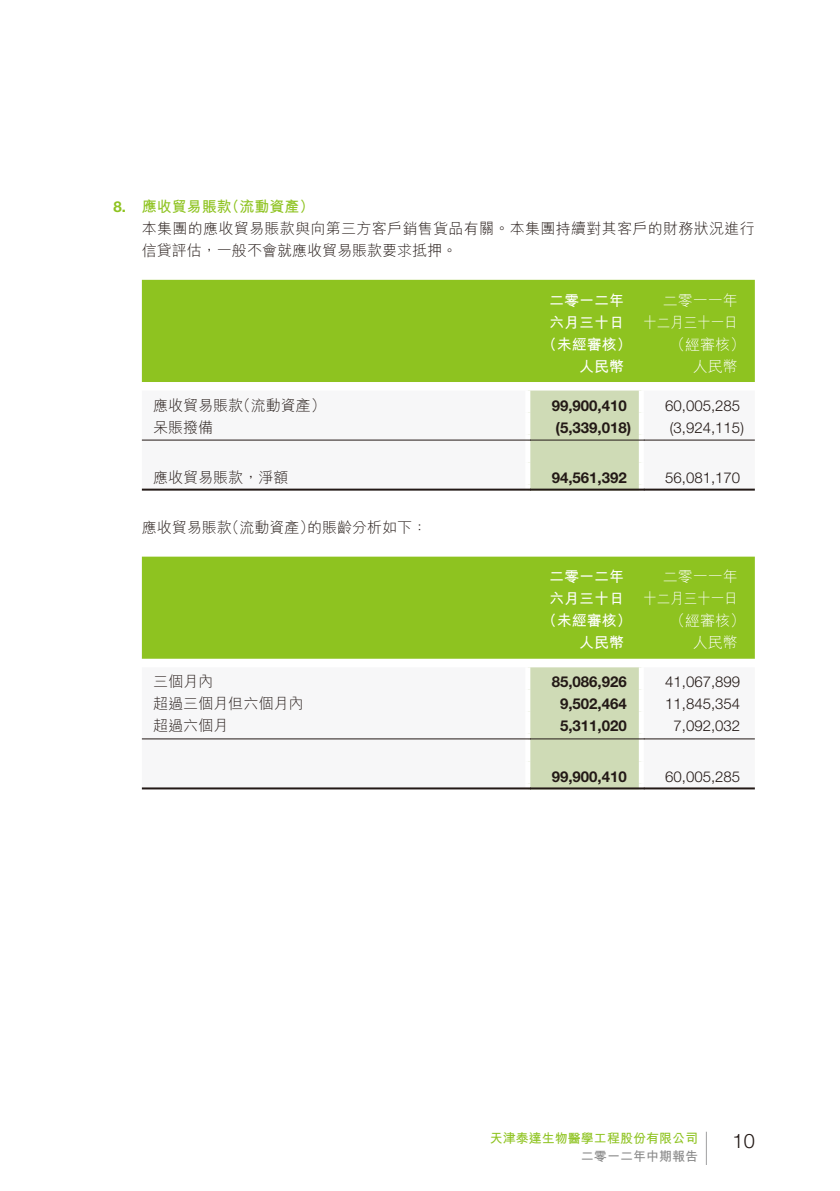
<style>
.page{position:relative;width:840px;height:1191px;background:#fff}
.page>*{position:absolute;margin:0;border:0;box-sizing:border-box;transform-origin:0 0}
.t1{font:300 20px "Helvetica Neue LT Std";color:#231916}
.t2{font:300 15px "Helvetica Neue LT Std";color:#231916}
.t3{font:700 15px "Helvetica Neue LT Std";color:#231916}
.t4{font:15px "M Hei HK Light E Ten B5 H";color:#231916}
.t5{font:15px/22px "M Hei HK Light E Ten B5 H";letter-spacing:.02em;color:#231916}
.t6{font:15px "M Hei HK Bold E Ten B5 H";color:#fff}
.t7{font:15px "M Hei HK Light E Ten B5 H";color:#fff}
.t8{font:15px "M Hei HK Bold E Ten B5 H";color:#8ec320}
.t9{font:15px "M Hei HK Light E Ten B5 H";color:#fff;scale:.9 1}
.t10{font:13px "M Hei HK Bold E Ten B5 H";color:#8ec320}
.t11{font:13px "M Hei HK Bold E Ten B5 H";color:#898989}
.s1{font-family:"Helvetica Neue LT Std";font-weight:700}
</style>
<div class="page">
<hr style="left:705px;top:1131px;width:1px;height:34px;background:#9f9fa0">
<div style="left:142px;top:280px;width:612px;height:102px;background:#8ec320"></div>
<svg style="left:142px;top:390px;width:612px;height:98px"></svg>
<hr style="left:142px;top:439px;width:388px;height:1px;background:#231916">
<hr style="left:530px;top:439px;width:114px;height:1px;background:#231916">
<hr style="left:643px;top:439px;width:111px;height:1px;background:#231916">
<hr style="left:142px;top:488px;width:388px;height:2px;background:#231916">
<hr style="left:530px;top:488px;width:114px;height:2px;background:#231916">
<hr style="left:643px;top:488px;width:111px;height:2px;background:#231916">
<div style="left:142px;top:556px;width:612px;height:103px;background:#8ec320"></div>
<svg style="left:142px;top:667px;width:612px;height:120px"></svg>
<hr style="left:142px;top:738px;width:388px;height:1px;background:#231916">
<hr style="left:530px;top:738px;width:114px;height:1px;background:#231916">
<hr style="left:643px;top:738px;width:111px;height:1px;background:#231916">
<hr style="left:142px;top:787px;width:388px;height:2px;background:#231916">
<hr style="left:530px;top:787px;width:114px;height:2px;background:#231916">
<hr style="left:643px;top:787px;width:111px;height:2px;background:#231916">
<p class="t8" style="left:113px;top:201px;width:202px"><span class="s1">8.</span> 應收貿易賬款（流動資產）</p>
<p class="t5" style="left:142px;top:219px;width:614px">本集團的應收貿易賬款與向第三方客戶銷售貨品有關。本集團持續對其客戶的財務狀況進行信貸評估，一般不會就應收貿易賬款要求抵押。</p>
<p class="t6" style="left:549px;top:294px;width:76px">二零一二年</p>
<p class="t7" style="left:662px;top:294px;width:76px">二零一一年</p>
<p class="t6" style="left:549px;top:316px;width:76px">六月三十日</p>
<p class="t9" style="left:643px;top:316px;width:106px">十二月三十一日</p>
<p class="t6" style="left:541px;top:338px;width:91px">（未經審核）</p>
<p class="t7" style="left:670px;top:338px;width:76px">（經審核）</p>
<p class="t6" style="left:579px;top:360px;width:46px">人民幣</p>
<p class="t7" style="left:692px;top:360px;width:46px">人民幣</p>
<p class="t4" style="left:153px;top:399px;width:174px">應收貿易賬款（流動資產）</p>
<p class="t3" style="left:551px;top:397px;width:77px">99,900,410</p>
<p class="t2" style="left:664px;top:400px;width:77px">60,005,285</p>
<p class="t4" style="left:153px;top:421px;width:61px">呆賬撥備</p>
<p class="t3" style="left:555px;top:419px;width:77px">(5,339,018)</p>
<p class="t2" style="left:669px;top:422px;width:75px">(3,924,115)</p>
<p class="t4" style="left:153px;top:471px;width:136px">應收貿易賬款，淨額</p>
<p class="t3" style="left:551px;top:469px;width:77px">94,561,392</p>
<p class="t2" style="left:664px;top:472px;width:77px">56,081,170</p>
<p class="t4" style="left:142px;top:521px;width:286px">應收貿易賬款（流動資產）的賬齡分析如下：</p>
<p class="t6" style="left:549px;top:571px;width:76px">二零一二年</p>
<p class="t7" style="left:662px;top:571px;width:76px">二零一一年</p>
<p class="t6" style="left:549px;top:593px;width:76px">六月三十日</p>
<p class="t9" style="left:643px;top:593px;width:106px">十二月三十一日</p>
<p class="t6" style="left:541px;top:615px;width:91px">（未經審核）</p>
<p class="t7" style="left:670px;top:615px;width:76px">（經審核）</p>
<p class="t6" style="left:579px;top:637px;width:46px">人民幣</p>
<p class="t7" style="left:692px;top:637px;width:46px">人民幣</p>
<p class="t4" style="left:153px;top:676px;width:61px">三個月內</p>
<p class="t3" style="left:551px;top:673px;width:77px">85,086,926</p>
<p class="t2" style="left:664px;top:677px;width:77px">41,067,899</p>
<p class="t4" style="left:153px;top:698px;width:151px">超過三個月但六個月內</p>
<p class="t3" style="left:559px;top:695px;width:68px">9,502,464</p>
<p class="t2" style="left:664px;top:699px;width:77px">11,845,354</p>
<p class="t4" style="left:153px;top:720px;width:76px">超過六個月</p>
<p class="t3" style="left:559px;top:717px;width:68px">5,311,020</p>
<p class="t2" style="left:673px;top:721px;width:68px">7,092,032</p>
<p class="t3" style="left:551px;top:767px;width:77px">99,900,410</p>
<p class="t2" style="left:664px;top:771px;width:77px">60,005,285</p>
<p class="t10" style="left:489px;top:1133px;width:210px">天津泰達生物醫學工程股份有限公司</p>
<p class="t11" style="left:580px;top:1151px;width:118px">二零一二年中期報告</p>
<h1 class="t1" style="left:732px;top:1133px;width:24px">10</h1>
</div>
